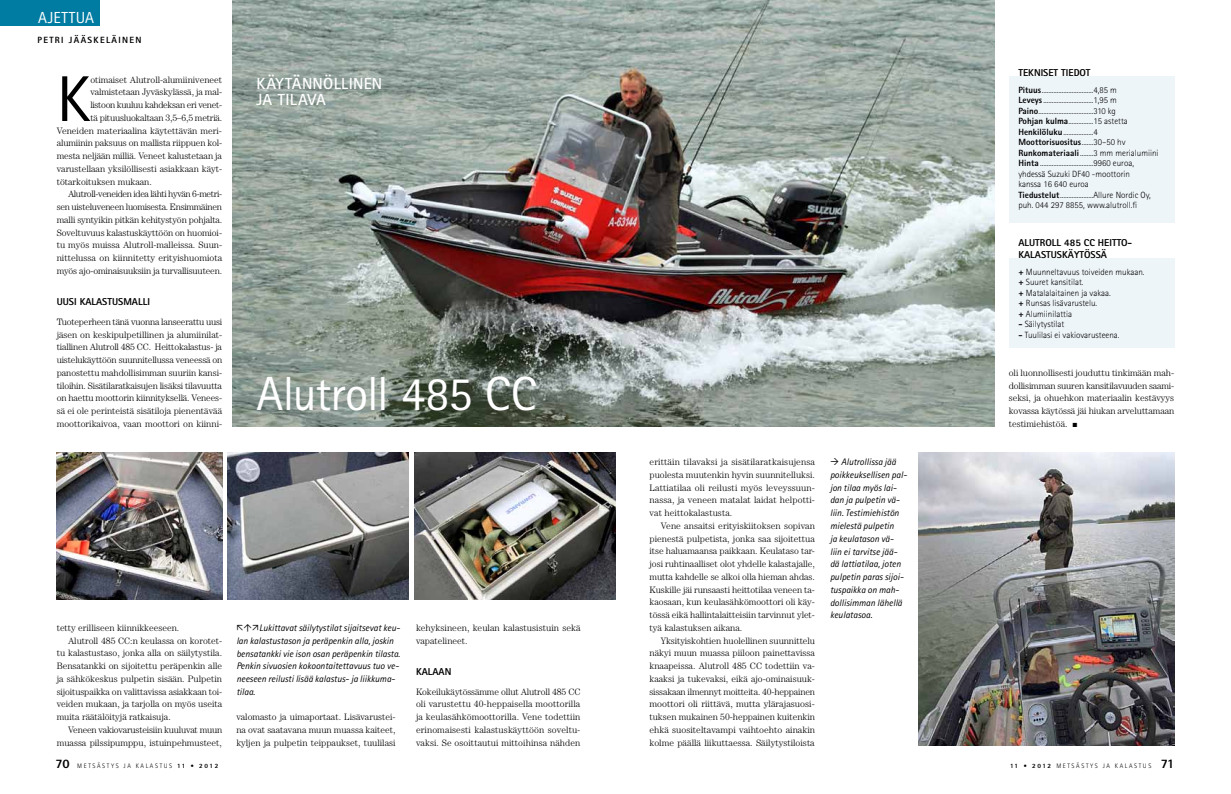
<style>
.page{position:relative;width:1231px;height:794px;background:#fff}
.page>*{position:absolute;margin:0;border:0;box-sizing:border-box;transform-origin:0 0}
.t1{font:64.7px "Rotis Sans Serif";color:#000}
.t2{font:48px "Rotis Sans Serif";letter-spacing:-.02em;color:#fff}
.t3{font:700 16px/16px "Rotis Sans Serif";letter-spacing:.015em;color:#fff}
.t4{font:16px "Rotis Sans Serif";letter-spacing:.055em;color:#fff}
.t5{font:800 10px/12px "Rotis Sans Serif";color:#000}
.t6{font:italic 9.5px/12.7px "Rotis Sans Serif";color:#000}
.t7{font:300 9.3px/12.7px "Century Std";color:#000;text-align:justify}
.t8{font:300 9.3px "Century Std";letter-spacing:-.03em;color:#000}
.t9{font:300 9.3px "Century Std";letter-spacing:-.02em;color:#000}
.t10{font:300 9.3px "Century Std";letter-spacing:-.04em;color:#000}
.t11{font:300 9px/10.5px "Rotis Sans Serif";color:#000}
.t12{font:800 9px "Rotis Sans Serif";letter-spacing:.15em;color:#000}
.t13{font:300 6.5px "Rotis Sans Serif";letter-spacing:.25em;color:#000}
.s1{font-weight:800;font-size:13px}
.s2{font-weight:800}
</style>
<div class="page">
<div style="left:1008px;top:258px;width:166px;height:90px;background:#eef5f9"></div>
<div style="left:1008px;top:76px;width:166px;height:147px;background:#eef5f9"></div>
<div style="left:0;top:0;width:100px;height:26px;background:#007ca3"></div>
<img style="left:232px;top:0;width:762px;height:427px">
<img style="left:414px;top:452px;width:201px;height:147px">
<img style="left:57px;top:452px;width:165px;height:147px">
<img style="left:228px;top:452px;width:181px;height:147px">
<img style="left:918px;top:452px;width:255px;height:294px">
<h3 class="t4" style="left:38px;top:8px;width:58px">AJETTUA</h3>
<p class="t12" style="left:38px;top:34px;width:105px">Petri Jääskeläinen</p>
<h1 class="t1" style="left:57px;top:61px;width:35px">K</h1>
<p class="t7" style="left:90px;top:73px;width:133px">otimaiset Alutroll-alumiiniveneet</p>
<p class="t7" style="left:90px;top:86px;width:133px">valmistetaan Jyväskylässä, ja mal-</p>
<p class="t8" style="left:90px;top:100px;width:133px">listoon kuuluu kahdeksan eri venet-</p>
<p class="t9" style="left:90px;top:112px;width:133px">tä pituusluokaltaan 3,5–6,5 metriä.</p>
<p class="t7" style="left:57px;top:124px;width:167px">Veneiden materiaalina käytettävän meri-</p>
<p class="t7" style="left:57px;top:137px;width:167px">alumiinin paksuus on mallista riippuen kol-</p>
<p class="t7" style="left:57px;top:150px;width:167px">mesta neljään milliä. Veneet kalustetaan ja</p>
<p class="t7" style="left:57px;top:162px;width:167px">varustellaan yksilöllisesti asiakkaan käyt-</p>
<p class="t7" style="left:57px;top:175px;width:97px">tötarkoituksen mukaan.</p>
<p class="t10" style="left:68px;top:189px;width:156px">Alutroll-veneiden idea lähti hyvän 6-metri-</p>
<p class="t8" style="left:57px;top:202px;width:167px">sen uisteluveneen luomisesta. Ensimmäinen</p>
<p class="t7" style="left:57px;top:213px;width:167px">malli syntyikin pitkän kehitystyön pohjalta.</p>
<p class="t7" style="left:57px;top:226px;width:167px">Soveltuvuus kalastuskäyttöön on huomioi-</p>
<p class="t7" style="left:57px;top:239px;width:167px">tu myös muissa Alutroll-malleissa. Suun-</p>
<p class="t7" style="left:57px;top:251px;width:167px">nittelussa on kiinnitetty erityishuomiota</p>
<p class="t7" style="left:57px;top:264px;width:167px">myös ajo-ominaisuuksiin ja turvallisuuteen.</p>
<p class="t5" style="left:57px;top:296px;width:95px">Uusi kalastusmalli</p>
<p class="t7" style="left:57px;top:315px;width:167px">Tuoteperheen tänä vuonna lanseerattu uusi jäsen on keskipulpetillinen ja alumiinilat&shy;tiallinen Alutroll 485 CC. Heittokalastus- ja uistelukäyttöön suunnitellussa veneessä on panostettu mahdollisimman suuriin kansi&shy;tiloihin. Sisätilaratkaisujen lisäksi tilavuutta on haettu moottorin kiinnityksellä. Venees&shy;sä ei ole perinteistä sisätiloja pienentävää moottorikaivoa, vaan moottori on kiinni-</p>
<h3 class="t3" style="left:256px;top:75px;width:127px">KÄYTÄNNÖLLINEN<br>JA TILAVA</h3>
<h2 class="t2" style="left:256px;top:365px;width:281px">ALUTROLL 485 CC</h2>
<p class="t7" style="left:57px;top:621px;width:124px">tetty erilliseen kiinnikkeeseen.</p>
<p class="t7" style="left:68px;top:634px;width:155px">Alutroll 485 CC:n keulassa on korotet-</p>
<p class="t7" style="left:57px;top:647px;width:167px">tu kalastustaso, jonka alla on säilytystila.</p>
<p class="t7" style="left:57px;top:659px;width:167px">Bensatankki on sijoitettu peräpenkin alle</p>
<p class="t7" style="left:57px;top:672px;width:167px">ja sähkökeskus pulpetin sisään. Pulpetin</p>
<p class="t7" style="left:57px;top:685px;width:167px">sijoituspaikka on valittavissa asiakkaan toi-</p>
<p class="t7" style="left:57px;top:698px;width:167px">veiden mukaan, ja tarjolla on myös useita</p>
<p class="t7" style="left:57px;top:710px;width:115px">muita räätälöityjä ratkaisuja.</p>
<p class="t9" style="left:68px;top:724px;width:156px">Veneen vakiovarusteisiin kuuluvat muun</p>
<p class="t7" style="left:57px;top:736px;width:167px">muassa pilssipumppu, istuinpehmusteet,</p>
<p class="t13" style="left:56px;top:762px;width:164px"><span class="s1">70</span> METSÄSTYS JA KALASTUS <span class="s2">11 • 2012</span></p>
<p class="t6" style="left:236px;top:621px;width:165px;text-indent:23px">Lukittavat säilytystilat sijaitsevat keu&shy;lan kalastustason ja peräpenkin alla, joskin bensatankki vie ison osan peräpenkin tilasta.<br>Penkin sivuosien kokoontaitettavuus tuo ve&shy;neeseen reilusti lisää kalastus- ja liikkuma&shy;tilaa.</p>
<p class="t7" style="left:236px;top:710px;width:161px">valomasto ja uimaportaat. Lisävarustei&shy;na ovat saatavana muun muassa kaiteet, kyljen ja pulpetin teippaukset, tuulilasi</p>
<p class="t7" style="left:416px;top:621px;width:166px">kehyksineen, keulan kalastusistuin sekä vapatelineet.</p>
<p class="t5" style="left:416px;top:665px;width:37px">Kalaan</p>
<p class="t7" style="left:416px;top:685px;width:166px">Kokeilukäytössämme ollut Alutroll 485 CC oli varustettu 40-heppaisella moottorilla ja keulasähkömoottorilla. Vene todettiin erinomaisesti kalastuskäyttöön soveltu&shy;vaksi. Se osoittautui mittoihinsa nähden</p>
<p class="t7" style="left:649px;top:455px;width:167px">erittäin tilavaksi ja sisätilaratkaisujensa puolesta muutenkin hyvin suunnitelluksi.<br>Lattiatilaa oli reilusti myös leveyssuun&shy;nassa, ja veneen matalat laidat helpotti&shy;vat heittokalastusta.</p>
<p class="t7" style="left:649px;top:519px;width:167px;text-indent:11px">Vene ansaitsi erityiskiitoksen sopivan pienestä pulpetista, jonka saa sijoitettua itse haluamaansa paikkaan. Keulataso tar&shy;josi ruhtinaalliset olot yhdelle kalastajalle, mutta kahdelle se alkoi olla hieman ahdas.<br>Kuskille jäi runsaasti heittotilaa veneen ta&shy;kaosaan, kun keulasähkömoottori oli käy&shy;tössä eikä hallintalaitteisiin tarvinnut ylet&shy;tyä kalastuksen aikana.</p>
<p class="t7" style="left:649px;top:634px;width:167px;text-indent:11px">Yksityiskohtien huolellinen suunnittelu näkyi muun muassa piiloon painettavissa knaapeissa. Alutroll 485 CC todettiin va&shy;kaaksi ja tukevaksi, eikä ajo-ominaisuuk&shy;sissakaan ilmennyt moitteita. 40-heppainen moottori oli riittävä, mutta ylärajasuosi&shy;tuksen mukainen 50-heppainen kuitenkin ehkä suositeltavampi vaihtoehto ainakin kolme päällä liikuttaessa. Säilytystiloista</p>
<p class="t6" style="left:830px;top:456px;width:78px;text-indent:11px">Alutrollissa jää poikkeuksellisen pal&shy;jon tilaa myös lai&shy;dan ja pulpetin vä&shy;liin. Testimiehistön mielestä pulpetin<br>ja keulatason vä&shy;liin ei tarvitse jää&shy;dä lattiatilaa, joten pulpetin paras sijoi&shy;tuspaikka on mah&shy;dollisimman lähellä keulatasoa.</p>
<p class="t5" style="left:1018px;top:67px;width:6px">TEKNISET</p>
<p class="t5" style="left:1061px;top:67px;width:31px">TIEDOT</p>
<p class="t11" style="left:1018px;top:84px;width:141px"><span class="s2">Pituus</span>...............................4,85 m <span class="s2">Leveys</span>..............................1,95 m <span class="s2">Paino</span>.................................310 kg<br><span class="s2">Pohjan kulma</span>...............15 astetta <span class="s2">Henkilöluku</span>..................4<br><span class="s2">Moottorisuositus</span>.......30–50 hv <span class="s2">Runkomateriaali</span>........3 mm merialumiini <span class="s2">Hinta</span> ................................9960 euroa, yhdessä Suzuki DF40 -moottorin<br>kanssa 16 640 euroa <span class="s2">Tiedustelut</span>....................Allure Nordic Oy, puh. 044 297 8855, www.alutroll.fi</p>
<p class="t5" style="left:1018px;top:237px;width:115px">Alutroll 485 CC heitto&shy;kalastuskäytössä</p>
<p class="t11" style="left:1018px;top:266px;width:127px"><span class="s2">+</span> Muunneltavuus toiveiden mukaan. <span class="s2">+</span> Suuret kansitilat.<br><span class="s2">+</span> Matalalaitainen ja vakaa.<br><span class="s2">+</span> Runsas lisävarustelu.<br><span class="s2">+</span> Alumiinilattia</p>
<p class="t11" style="left:1018px;top:319px;width:47px"><span class="s2">-</span> Säilytystilat</p>
<p class="t11" style="left:1018px;top:329px;width:103px"><span class="s2">-</span> Tuulilasi ei vakiovarusteena.</p>
<p class="t7" style="left:1008px;top:366px;width:167px">oli luonnollisesti jouduttu tinkimään mah&shy;dollisimman suuren kansitilavuuden saami&shy;seksi, ja ohuehkon materiaalin kestävyys kovassa käytössä jäi hiukan arveluttamaan testimiehistöä. ●</p>
<p class="t13" style="left:1009px;top:762px;width:166px"><span class="s2">11 • 2012</span> METSÄSTYS JA KALASTUS <span class="s1">71</span></p>
</div>
